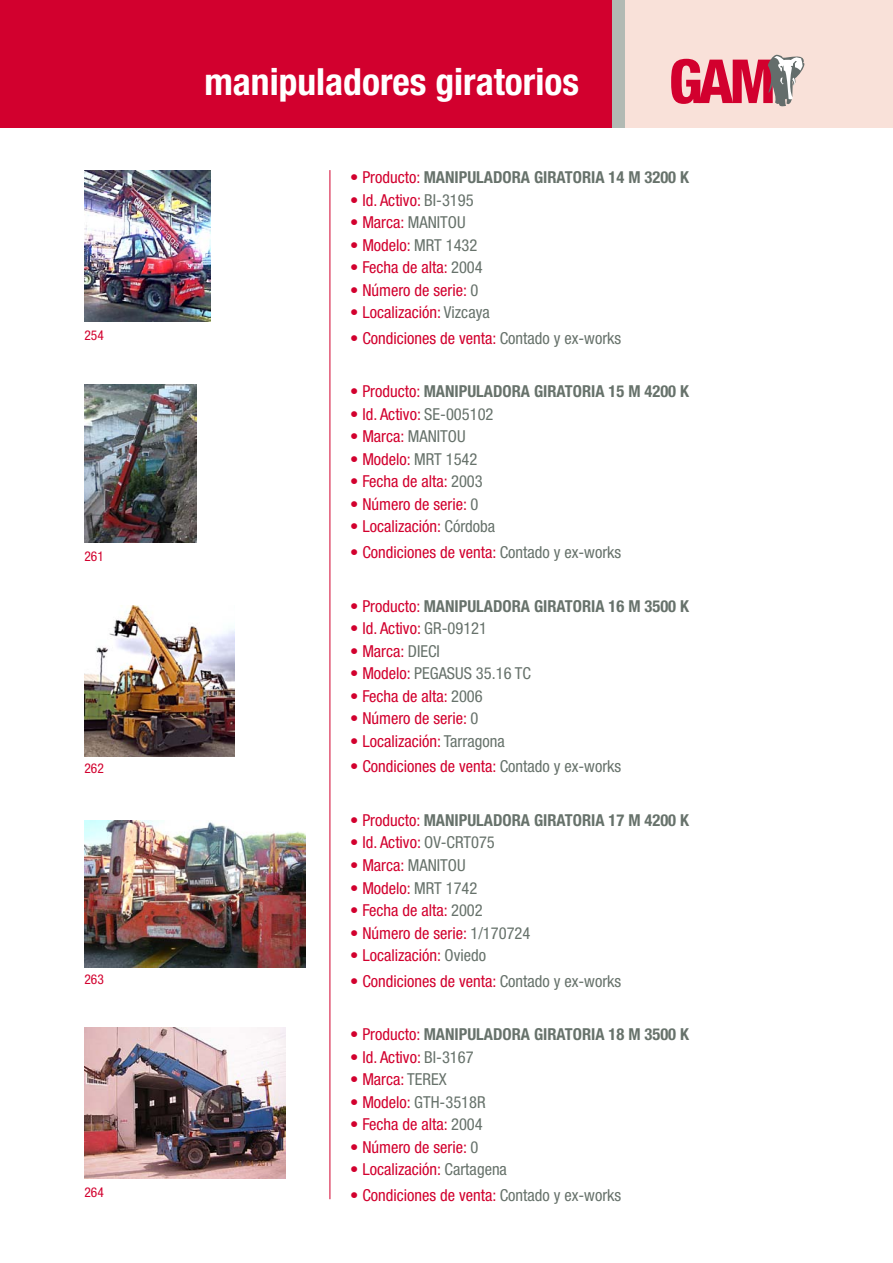
<style>
.page{position:relative;width:893px;height:1263px;background:#fff}
.page>*{position:absolute;margin:0;border:0;box-sizing:border-box;transform-origin:0 0}
.t1{font:700 condensed 37.5px "Helvetica Neue";color:#fff}
.t2{font:condensed 16.5px "Helvetica Neue";color:#d2002e}
.t3{font:700 condensed 16.5px "Helvetica Neue";color:#67726b}
.t4{font:condensed 16.5px "Helvetica Neue";color:#67726b}
.t5{font:condensed 13.5px "Helvetica Neue";color:#d2002e}
.s1{font-weight:400;color:#d2002e}
.s2{color:#67726b}
.s3{color:#d2002e}
</style>
<div class="page">
<div style="left:0;top:0;width:612px;height:128px;background:#d2002e"></div>
<div style="left:612px;top:0;width:281px;height:128px;background:#b2bab4"></div>
<div style="left:625px;top:0;width:268px;height:128px;background:#f9e1d9"></div>
<img style="left:84px;top:170px;width:126px;height:151px">
<img style="left:84px;top:1027px;width:202px;height:151px">
<hr style="left:330px;top:170px;width:1px;height:1029px;background:#d2002e">
<svg style="left:671px;top:54px;width:134px;height:53px"></svg>
<img style="left:84px;top:384px;width:112px;height:159px">
<img style="left:84px;top:820px;width:222px;height:148px">
<img style="left:84px;top:605px;width:151px;height:151px">
<p class="t5" style="left:84px;top:327px;width:21px">254</p>
<p class="t5" style="left:84px;top:548px;width:21px">261</p>
<p class="t5" style="left:84px;top:760px;width:21px">262</p>
<p class="t5" style="left:84px;top:971px;width:21px">263</p>
<p class="t5" style="left:84px;top:1184px;width:21px">264</p>
<h1 class="t1" style="left:204px;top:59px;width:376px">manipuladores giratorios</h1>
<p class="t3" style="left:350px;top:167px;width:340px"><span class="s1">• Producto:</span> MANIPULADORA GIRATORIA 14 M 3200 K</p>
<p class="t2" style="left:350px;top:190px;width:125px">• Id. Activo: <span class="s2">BI-3195</span></p>
<p class="t2" style="left:350px;top:213px;width:117px">• Marca: <span class="s2">MANITOU</span></p>
<p class="t2" style="left:350px;top:235px;width:129px">• Modelo: <span class="s2">MRT 1432</span></p>
<p class="t2" style="left:350px;top:258px;width:134px">• Fecha de alta: <span class="s2">2004</span></p>
<p class="t2" style="left:350px;top:280px;width:130px">• Número de serie: <span class="s2">0</span></p>
<p class="t2" style="left:350px;top:303px;width:141px">• Localización: <span class="s2">Vizcaya</span></p>
<p class="t2" style="left:350px;top:328px;width:273px">• Condiciones de venta: <span class="s2">Contado y ex-works</span></p>
<p class="t3" style="left:350px;top:381px;width:340px"><span class="s1">• Producto:</span> MANIPULADORA GIRATORIA 15 M 4200 K</p>
<p class="t2" style="left:350px;top:404px;width:145px">• Id. Activo: <span class="s2">SE-005102</span></p>
<p class="t2" style="left:350px;top:427px;width:117px">• Marca: <span class="s2">MANITOU</span></p>
<p class="t2" style="left:350px;top:449px;width:129px">• Modelo: <span class="s2">MRT 1542</span></p>
<p class="t2" style="left:350px;top:472px;width:134px">• Fecha de alta: <span class="s2">2003</span></p>
<p class="t2" style="left:350px;top:494px;width:130px">• Número de serie: <span class="s2">0</span></p>
<p class="t2" style="left:350px;top:517px;width:147px">• Localización: <span class="s2">Córdoba</span></p>
<p class="t2" style="left:350px;top:542px;width:273px">• Condiciones de venta: <span class="s2">Contado y ex-works</span></p>
<p class="t3" style="left:350px;top:596px;width:340px"><span class="s1">• Producto:</span> MANIPULADORA GIRATORIA 16 M 3500 K</p>
<p class="t2" style="left:350px;top:619px;width:138px">• Id. Activo: <span class="s2">GR-09121</span></p>
<p class="t2" style="left:350px;top:641px;width:91px">• Marca: <span class="s2">DIECI</span></p>
<p class="t4" style="left:350px;top:664px;width:183px"><span class="s3">• Modelo:</span> PEGASUS 35.16 TC</p>
<p class="t2" style="left:350px;top:686px;width:134px">• Fecha de alta: <span class="s2">2006</span></p>
<p class="t2" style="left:350px;top:709px;width:130px">• Número de serie: <span class="s2">0</span></p>
<p class="t2" style="left:350px;top:731px;width:156px">• Localización: <span class="s2">Tarragona</span></p>
<p class="t2" style="left:350px;top:757px;width:273px">• Condiciones de venta: <span class="s2">Contado y ex-works</span></p>
<p class="t3" style="left:350px;top:810px;width:340px"><span class="s1">• Producto:</span> MANIPULADORA GIRATORIA 17 M 4200 K</p>
<p class="t2" style="left:350px;top:833px;width:146px">• Id. Activo: <span class="s2">OV-CRT075</span></p>
<p class="t2" style="left:350px;top:855px;width:117px">• Marca: <span class="s2">MANITOU</span></p>
<p class="t2" style="left:350px;top:878px;width:129px">• Modelo: <span class="s2">MRT 1742</span></p>
<p class="t2" style="left:350px;top:901px;width:134px">• Fecha de alta: <span class="s2">2002</span></p>
<p class="t2" style="left:350px;top:923px;width:182px">• Número de serie: <span class="s2">1/170724</span></p>
<p class="t2" style="left:350px;top:946px;width:137px">• Localización: <span class="s2">Oviedo</span></p>
<p class="t2" style="left:350px;top:971px;width:273px">• Condiciones de venta: <span class="s2">Contado y ex-works</span></p>
<p class="t3" style="left:350px;top:1024px;width:340px"><span class="s1">• Producto:</span> MANIPULADORA GIRATORIA 18 M 3500 K</p>
<p class="t2" style="left:350px;top:1047px;width:125px">• Id. Activo: <span class="s2">BI-3167</span></p>
<p class="t2" style="left:350px;top:1070px;width:98px">• Marca: <span class="s2">TEREX</span></p>
<p class="t4" style="left:350px;top:1092px;width:137px"><span class="s3">• Modelo:</span> GTH-3518R</p>
<p class="t2" style="left:350px;top:1115px;width:134px">• Fecha de alta: <span class="s2">2004</span></p>
<p class="t2" style="left:350px;top:1137px;width:130px">• Número de serie: <span class="s2">0</span></p>
<p class="t2" style="left:350px;top:1160px;width:158px">• Localización: <span class="s2">Cartagena</span></p>
<p class="t2" style="left:350px;top:1185px;width:273px">• Condiciones de venta: <span class="s2">Contado y ex-works</span></p>
</div>
